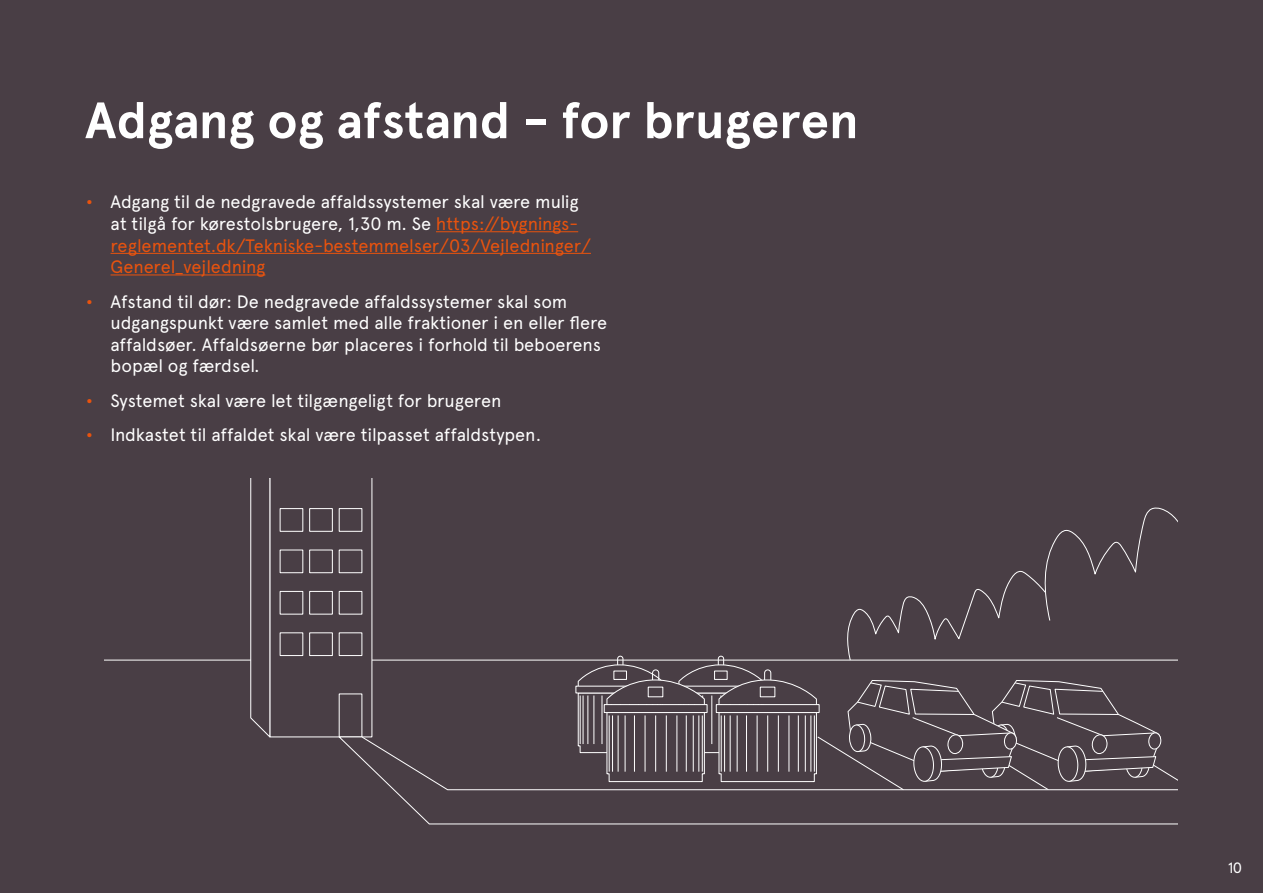
<style>
.page{position:relative;width:1263px;height:893px;background:#493e45}
.page>*{position:absolute;margin:0;border:0;box-sizing:border-box;transform-origin:0 0}
.t1{font:700 51px "Apercu Pro";letter-spacing:-.005em;color:#fff}
.t2{font:18px/21.6px "Apercu Pro";letter-spacing:-.01em;color:#fff}
.t3{font:18px/21.6px "Apercu Pro";letter-spacing:-.01em;color:#e9530e}
.t4{font:15px "Apercu Pro";color:#fff}
.s1{font-size:27px}
.s2{color:#fff}
.s3{font-size:27px;color:#e9530e}
</style>
<div class="page">
<hr style="left:104px;top:660px;width:1074px;height:1px;background:#fff">
<svg style="left:339px;top:736px;width:839px;height:89px"></svg>
<svg style="left:250px;top:478px;width:122px;height:260px"></svg>
<svg style="left:577px;top:507px;width:601px;height:284px"></svg>
<hr style="left:436px;top:231px;width:142px;height:1px;background:#e9530e">
<hr style="left:111px;top:253px;width:480px;height:1px;background:#e9530e">
<hr style="left:111px;top:274px;width:154px;height:1px;background:#e9530e">
<h1 class="t1" style="left:85px;top:82px;width:775px">Adgang og afstand - for brugeren</h1>
<p class="t3" style="left:111px;top:190px;width:482px;text-indent:-26px"><span class="s1">•</span> <span class="s2">Adgang til de nedgravede affaldssystemer skal være mulig at tilgå for kørestolsbrugere, 1,30 m. Se</span> https://bygnings&shy;reglementet.dk/Tekniske-bestemmelser/03/Vejledninger/ Generel_vejledning</p>
<p class="t2" style="left:111px;top:289px;width:498px;text-indent:-26px"><span class="s3">•</span> Afstand til dør: De nedgravede affaldssystemer skal som udgangspunkt være samlet med alle fraktioner i en eller flere affaldsøer. Affaldsøerne bør placeres i forhold til beboerens bopæl og færdsel.</p>
<p class="t2" style="left:85px;top:388px;width:418px"><span class="s3">•</span> Systemet skal være let tilgængeligt for brugeren</p>
<p class="t2" style="left:85px;top:422px;width:458px"><span class="s3">•</span> Indkastet til affaldet skal være tilpasset affaldstypen.</p>
<p class="t4" style="left:1228px;top:856px;width:16px">10</p>
</div>
